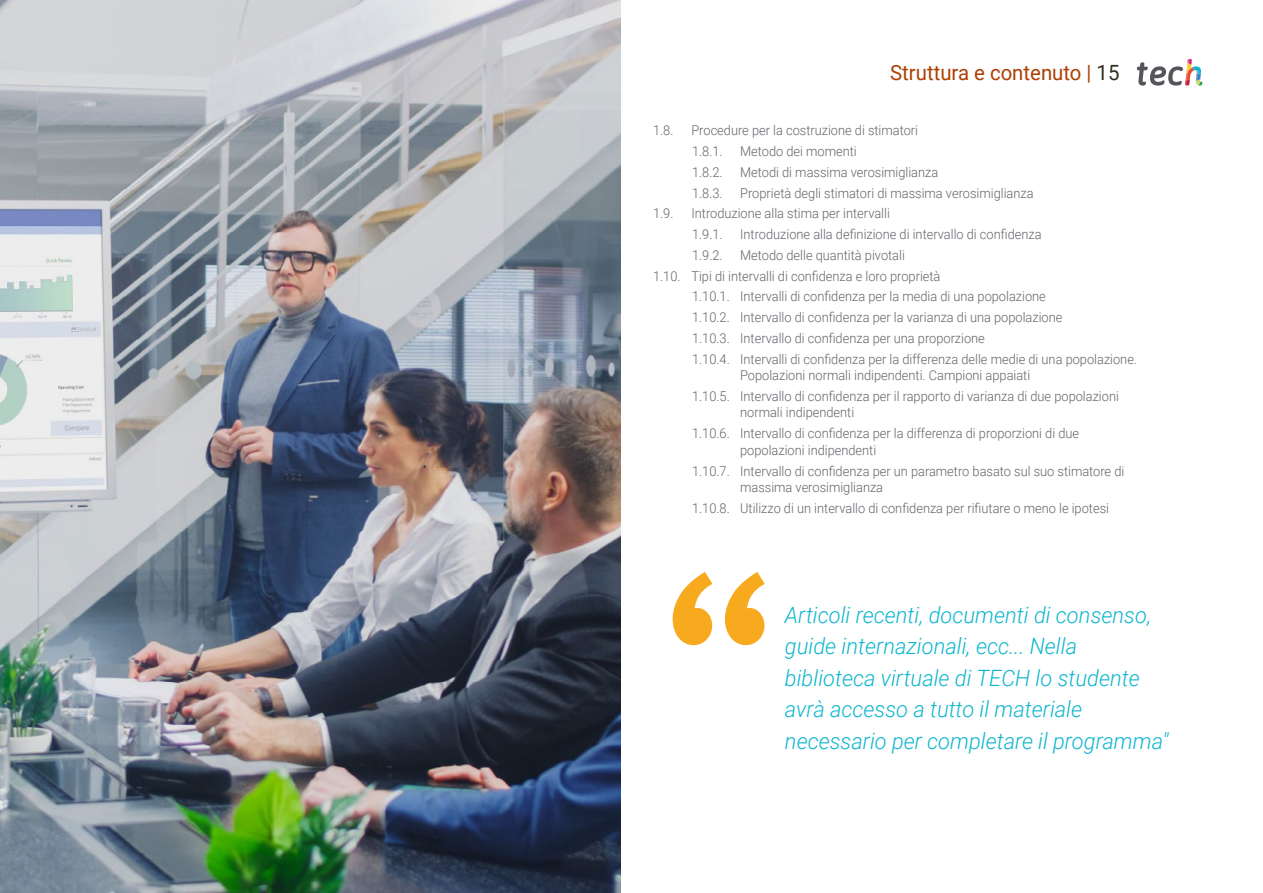
<style>
.page{position:relative;width:1263px;height:893px;background:#fff}
.page>*{position:absolute;margin:0;border:0;box-sizing:border-box;transform-origin:0 0}
.t1{font:italic 300 22.5px/31.5px "Roboto";color:#0fb6cf}
.t2{font:21px "Roboto";color:#ae4000}
.t3{font:300 13.5px/20.7px "Roboto";color:#61646a;scale:.95 1}
.s1{color:#312e20}
</style>
<div class="page">
<svg style="left:1137px;top:59px;width:65px;height:27px"></svg>
<svg style="left:673px;top:572px;width:92px;height:73px"></svg>
<img style="left:0;top:0;width:621px;height:893px">
<h2 class="t2" style="left:890px;top:57px;width:231px">Struttura e contenuto | <span class="s1">15</span></h2>
<p class="t3" style="left:653px;top:120px;width:23px">1.8.</p>
<p class="t3" style="left:691px;top:120px;width:240px">Procedure per la costruzione di stimatori<br>1.8.1.</p>
<p class="t3" style="left:740px;top:141px;width:124px">Metodo dei momenti</p>
<p class="t3" style="left:692px;top:161px;width:34px">1.8.2.</p>
<p class="t3" style="left:740px;top:161px;width:210px">Metodi di massima verosimiglianza</p>
<p class="t3" style="left:692px;top:182px;width:34px">1.8.3.</p>
<p class="t3" style="left:740px;top:182px;width:310px">Proprietà degli stimatori di massima verosimiglianza</p>
<p class="t3" style="left:653px;top:203px;width:23px">1.9.</p>
<p class="t3" style="left:691px;top:203px;width:210px">Introduzione alla stima per intervalli<br>1.9.1.</p>
<p class="t3" style="left:740px;top:224px;width:319px">Introduzione alla definizione di intervallo di confidenza</p>
<p class="t3" style="left:692px;top:244px;width:34px">1.9.2.</p>
<p class="t3" style="left:740px;top:244px;width:175px">Metodo delle quantità pivotali</p>
<p class="t3" style="left:653px;top:265px;width:304px">1.10. Tipi di intervalli di confidenza e loro proprietà</p>
<p class="t3" style="left:692px;top:286px;width:374px">1.10.1. Intervalli di confidenza per la media di una popolazione</p>
<p class="t3" style="left:692px;top:307px;width:391px">1.10.2. Intervallo di confidenza per la varianza di una popolazione</p>
<p class="t3" style="left:692px;top:327px;width:310px">1.10.3. Intervallo di confidenza per una proporzione</p>
<p class="t3" style="left:692px;top:348px;width:470px">1.10.4. Intervalli di confidenza per la differenza delle medie di una popolazione.</p>
<p class="t3" style="left:692px;top:365px;width:451px;text-indent:48px">Popolazioni normali indipendenti. Campioni appaiati<br>1.10.5. Intervallo di confidenza per il rapporto di varianza di due popolazioni</p>
<p class="t3" style="left:692px;top:402px;width:409px;text-indent:48px">normali indipendenti<br>1.10.6. Intervallo di confidenza per la differenza di proporzioni di due</p>
<p class="t3" style="left:692px;top:439px;width:456px;text-indent:48px">popolazioni indipendenti<br>1.10.7. Intervallo di confidenza per un parametro basato sul suo stimatore di</p>
<p class="t3" style="left:692px;top:476px;width:440px;text-indent:48px">massima verosimiglianza<br>1.10.8. Utilizzo di un intervallo di confidenza per rifiutare o meno le ipotesi</p>
<h1 class="t1" style="left:785px;top:598px;width:385px">Articoli recenti, documenti di consenso, guide internazionali, ecc... Nella biblioteca virtuale di TECH lo studente avrà accesso a tutto il materiale necessario per completare il programma"</h1>
</div>
